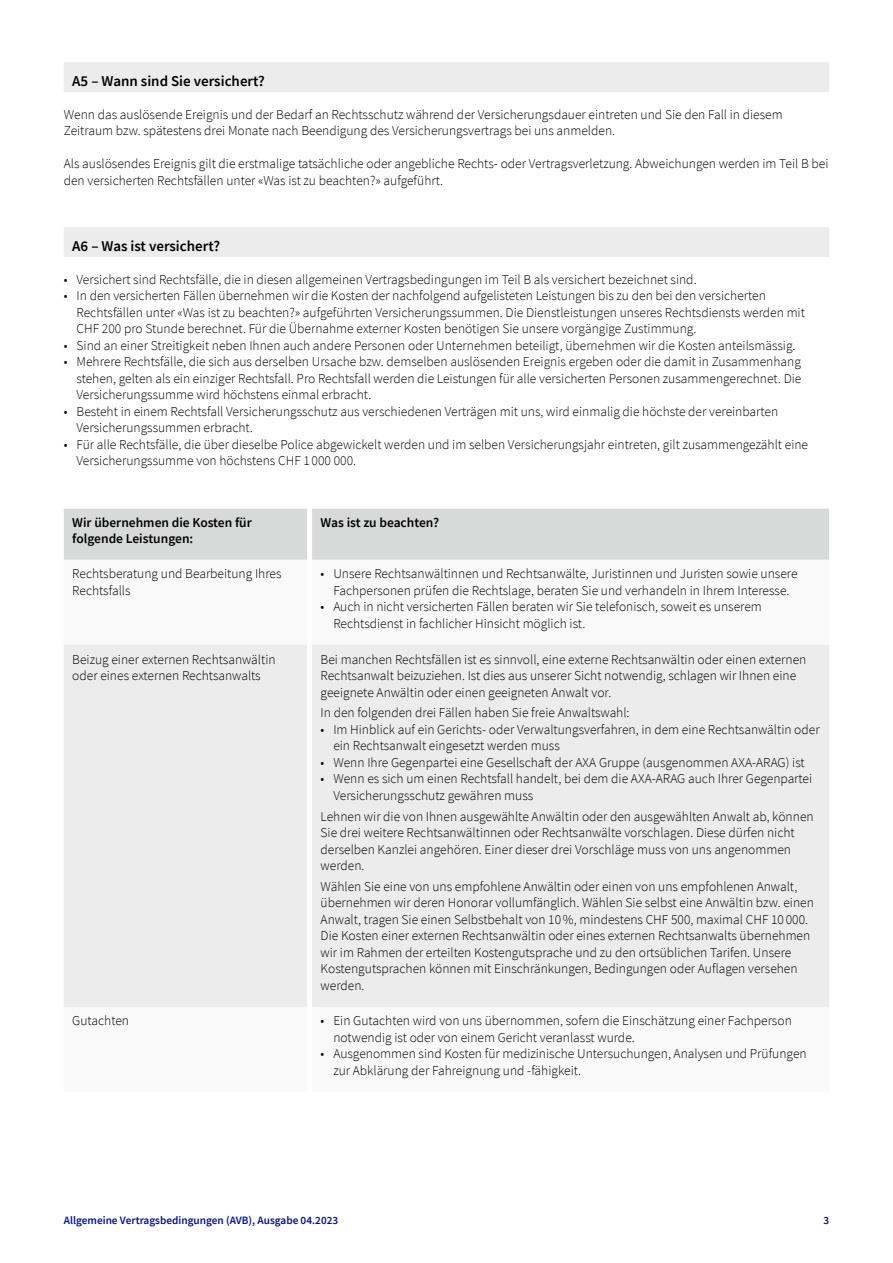
<style>
.page{position:relative;width:893px;height:1263px;background:#fff}
.page>*{position:absolute;margin:0;border:0;box-sizing:border-box;transform-origin:0 0}
.t1{font:600 15px "Source Sans Pro";color:#000}
.t2{font:300 13.5px/16.5px "Source Sans Pro";color:#000}
.t3{font:600 13.5px/15.6px "Source Sans Pro";color:#000}
.t4{font:600 11.25px "Source Sans Pro";color:#00109f}
</style>
<div class="page">
<div style="left:64px;top:62px;width:765px;height:30px;background:#ececec"></div>
<div style="left:64px;top:227px;width:765px;height:30px;background:#ececec"></div>
<div style="left:64px;top:509px;width:765px;height:51px;background:#d8dada"></div>
<div style="left:64px;top:645px;width:765px;height:362px;background:#ececec"></div>
<hr style="left:308px;top:645px;width:4px;height:362px;background:#fff">
<p class="t1" style="left:72px;top:71px;width:194px">A5 – Wann sind Sie versichert?</p>
<p class="t2" style="left:64px;top:106px;width:720px">Wenn das auslösende Ereignis und der Bedarf an Rechtsschutz während der Versicherungsdauer eintreten und Sie den Fall in diesem<br>Zeitraum bzw. spätestens drei Monate nach Beendigung des Versicherungsvertrags bei uns anmelden.</p>
<p class="t2" style="left:64px;top:156px;width:766px">Als auslösendes Ereignis gilt die erstmalige tatsächliche oder angebliche Rechts- oder Vertragsverletzung. Abweichungen werden im Teil B bei den versicherten Rechtsfällen unter «Was ist zu beachten?» aufgeführt.</p>
<p class="t1" style="left:72px;top:236px;width:149px">A6 – Was ist versichert?</p>
<p class="t2" style="left:64px;top:271px;width:634px">• Versichert sind Rechtsfälle, die in diesen allgemeinen Vertragsbedingungen im Teil B als versichert bezeichnet sind.</p>
<p class="t2" style="left:77px;top:288px;width:730px;text-indent:-13px">• In den versicherten Fällen übernehmen wir die Kosten der nachfolgend aufgelisteten Leistungen bis zu den bei den versicherten<br>Rechtsfällen unter «Was ist zu beachten?» aufgeführten Versicherungssummen. Die Dienstleistungen unseres Rechtsdiensts werden mit<br>CHF 200 pro Stunde berechnet. Für die Übernahme externer Kosten benötigen Sie unsere vorgängige Zustimmung.</p>
<p class="t2" style="left:64px;top:337px;width:733px">• Sind an einer Streitigkeit neben Ihnen auch andere Personen oder Unternehmen beteiligt, übernehmen wir die Kosten anteilsmässig.</p>
<p class="t2" style="left:77px;top:354px;width:726px;text-align:justify;text-indent:-13px">• Mehrere Rechtsfälle, die sich aus derselben Ursache bzw. demselben auslösenden Ereignis ergeben oder die damit in Zusammenhang stehen, gelten als ein einziger Rechtsfall. Pro Rechtsfall werden die Leistungen für alle versicherten Personen zusammengerechnet. Die Versicherungssumme wird höchstens einmal erbracht.</p>
<p class="t2" style="left:77px;top:403px;width:703px;text-indent:-13px">• Besteht in einem Rechtsfall Versicherungsschutz aus verschiedenen Verträgen mit uns, wird einmalig die höchste der vereinbarten<br>Versicherungssummen erbracht.</p>
<p class="t2" style="left:77px;top:436px;width:733px;text-indent:-13px">• Für alle Rechtsfälle, die über dieselbe Police abgewickelt werden und im selben Versicherungsjahr eintreten, gilt zusammengezählt eine<br>Versicherungssumme von höchstens CHF 1 000 000.</p>
<p class="t3" style="left:72px;top:515px;width:181px">Wir übernehmen die Kosten für folgende Leistungen:</p>
<p class="t3" style="left:321px;top:515px;width:120px">Was ist zu beachten?</p>
<p class="t2" style="left:72px;top:566px;width:211px">Rechtsberatung und Bearbeitung Ihres<br>Rechtsfalls</p>
<p class="t2" style="left:321px;top:566px;width:478px;text-align:center">• Unsere Rechtsanwältinnen und Rechtsanwälte, Juristinnen und Juristen sowie unsere<br>Fachpersonen prüfen die Rechtslage, beraten Sie und verhandeln in Ihrem Interesse.</p>
<p class="t2" style="left:333px;top:599px;width:430px;text-indent:-13px">• Auch in nicht versicherten Fällen beraten wir Sie telefonisch, soweit es unserem<br>Rechtsdienst in fachlicher Hinsicht möglich ist.</p>
<p class="t2" style="left:72px;top:651px;width:205px">Beizug einer externen Rechtsanwältin oder eines externen Rechtsanwalts</p>
<p class="t2" style="left:321px;top:651px;width:487px">Bei manchen Rechtsfällen ist es sinnvoll, eine externe Rechtsanwältin oder einen externen<br>Rechtsanwalt beizuziehen. Ist dies aus unserer Sicht notwendig, schlagen wir Ihnen eine geeignete Anwältin oder einen geeigneten Anwalt vor.</p>
<p class="t2" style="left:321px;top:705px;width:310px">In den folgenden drei Fällen haben Sie freie Anwaltswahl:</p>
<p class="t2" style="left:333px;top:721px;width:488px;text-indent:-13px">• Im Hinblick auf ein Gerichts- oder Verwaltungsverfahren, in dem eine Rechtsanwältin oder ein Rechtsanwalt eingesetzt werden muss</p>
<p class="t2" style="left:321px;top:754px;width:486px">• Wenn Ihre Gegenpartei eine Gesellschaft der AXA Gruppe (ausgenommen AXA-ARAG) ist</p>
<p class="t2" style="left:333px;top:771px;width:480px;text-indent:-13px">• Wenn es sich um einen Rechtsfall handelt, bei dem die AXA-ARAG auch Ihrer Gegenpartei<br>Versicherungsschutz gewähren muss</p>
<p class="t2" style="left:321px;top:808px;width:495px">Lehnen wir die von Ihnen ausgewählte Anwältin oder den ausgewählten Anwalt ab, können Sie drei weitere Rechtsanwältinnen oder Rechtsanwälte vorschlagen. Diese dürfen nicht derselben Kanzlei angehören. Einer dieser drei Vorschläge muss von uns angenommen werden.</p>
<p class="t2" style="left:321px;top:878px;width:495px">Wählen Sie eine von uns empfohlene Anwältin oder einen von uns empfohlenen Anwalt, übernehmen wir deren Honorar vollumfänglich. Wählen Sie selbst eine Anwältin bzw. einen Anwalt, tragen Sie einen Selbstbehalt von 10%, mindestens CHF 500, maximal CHF 10 000.<br>Die Kosten einer externen Rechtsanwältin oder eines externen Rechtsanwalts übernehmen wir im Rahmen der erteilten Kostengutsprache und zu den ortsüblichen Tarifen. Unsere Kostengutsprachen können mit Einschränkungen, Bedingungen oder Auflagen versehen werden.</p>
<p class="t2" style="left:72px;top:1013px;width:58px">Gutachten</p>
<p class="t2" style="left:333px;top:1013px;width:460px;text-indent:-13px">• Ein Gutachten wird von uns übernommen, sofern die Einschätzung einer Fachperson notwendig ist oder von einem Gericht veranlasst wurde.</p>
<p class="t2" style="left:333px;top:1046px;width:475px;text-indent:-13px">• Ausgenommen sind Kosten für medizinische Untersuchungen, Analysen und Prüfungen zur Abklärung der Fahreignung und -fähigkeit.</p>
<p class="t4" style="left:64px;top:1213px;width:276px">Allgemeine Vertragsbedingungen (AVB), Ausgabe 04.2023</p>
<p class="t4" style="left:823px;top:1213px;width:7px">3</p>
</div>
